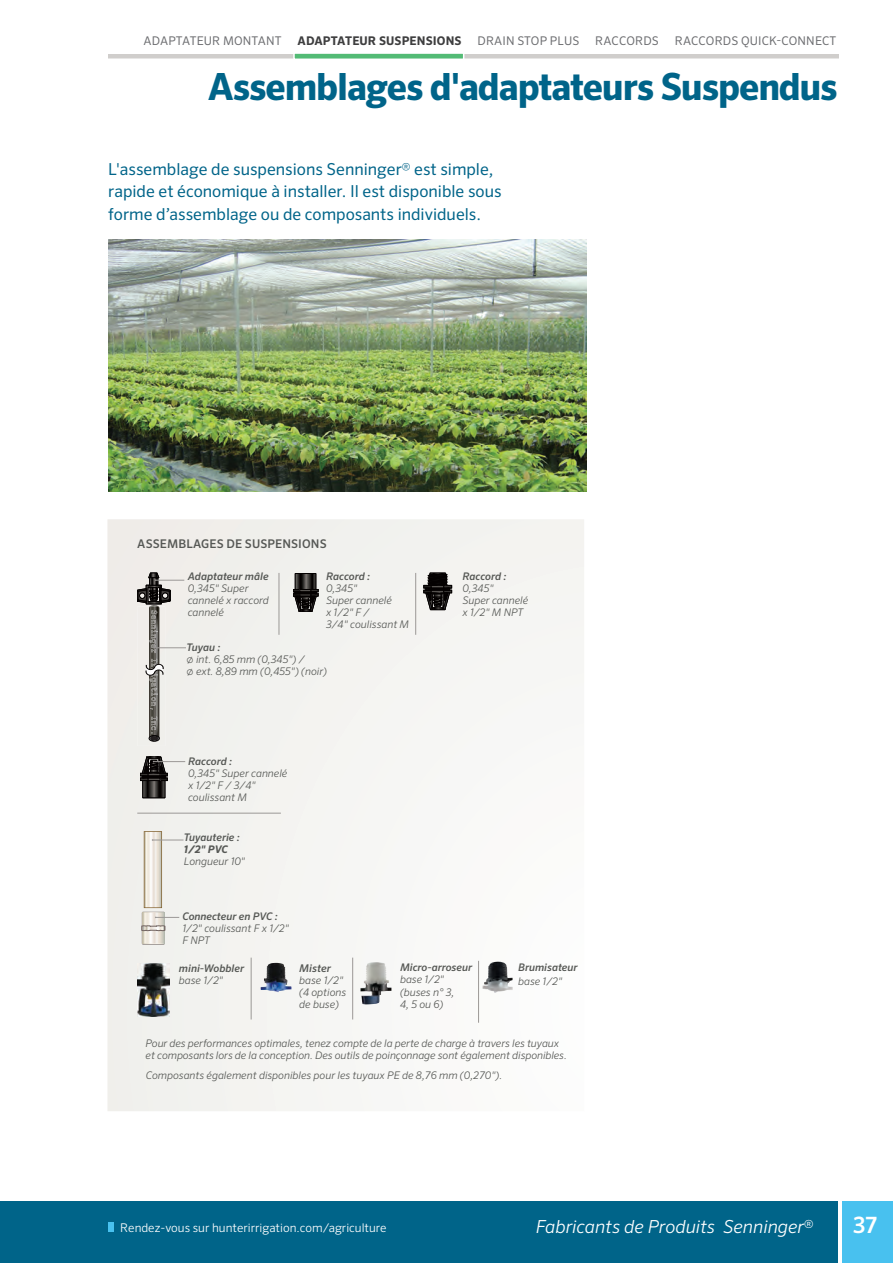
<style>
.page{position:relative;width:893px;height:1263px;background:#fff}
.page>*{position:absolute;margin:0;border:0;box-sizing:border-box;transform-origin:0 0}
.t1{font:700 37.5px "Sero Pro";letter-spacing:-.03em;color:#006489}
.t2{font:500 22.5px "Sero Pro";color:#fff}
.t3{font:italic 300 18px "Sero Pro";color:#fff}
.t4{font:16.5px/22.5px "Sero Pro";color:#006489}
.t5{font:12px "Sero Pro";letter-spacing:.01em;color:#6c6d70}
.t6{font:300 12px "Sero Pro";color:#fff}
.t7{font:500 12px "Sero Pro";letter-spacing:.01em;color:#565855}
.t8{font:700 12px "Sero Pro";letter-spacing:.01em;color:#3e3e3f}
.t9{font:italic 500 10.65px "Sero Pro";color:#565855}
.t10{font:italic 300 10.5px/12px "Sero Pro";color:#565855}
.t11{font:italic 500 10.5px "Sero Pro";color:#565855}
.t12{font:italic 700 10.5px "Sero Pro";color:#565855}
.s1{font-weight:300}
.s2{font-size:10.65px}
.s3{font-style:normal}
</style>
<div class="page">
<div style="left:108px;top:54px;width:731px;height:5px;background:#d0cecc"></div>
<hr style="left:0;top:1202px;width:2px;height:61px;background:#006489">
<div style="left:2px;top:1202px;width:835px;height:61px;background:#006489"></div>
<div style="left:109px;top:1223px;width:5px;height:9px;background:#48c1ef"></div>
<div style="left:843px;top:1202px;width:50px;height:61px;background:#48c1ef"></div>
<img style="left:108px;top:239px;width:478px;height:253px">
<svg style="left:107px;top:519px;width:477px;height:592px"></svg>
<svg style="left:423px;top:572px;width:29px;height:39px"></svg>
<svg style="left:297px;top:575px;width:17px;height:12px"></svg>
<div style="left:295px;top:573px;width:21px;height:16px;border:1px solid #040101"></div>
<svg style="left:293px;top:589px;width:25px;height:23px"></svg>
<div style="left:142px;top:780px;width:23px;height:18px;border:1px solid #040101"></div>
<svg style="left:145px;top:782px;width:18px;height:14px"></svg>
<div style="left:143px;top:780px;width:22px;height:18px;border:1px solid #040101"></div>
<img style="left:137px;top:741px;width:28px;height:5px">
<hr style="left:154px;top:647px;width:32px;height:1px;background:#9b9896">
<svg style="left:137px;top:572px;width:47px;height:169px;background:#c5c3bf"></svg>
<hr style="left:154px;top:761px;width:31px;height:1px;background:#9b9896">
<svg style="left:140px;top:756px;width:27px;height:25px"></svg>
<div style="left:144px;top:831px;width:18px;height:77px;border:1px solid #7f5b25"></div>
<svg style="left:144px;top:832px;width:17px;height:75px"></svg>
<hr style="left:153px;top:840px;width:31px;height:1px;background:#9b9896">
<svg style="left:141px;top:911px;width:38px;height:34px"></svg>
<hr style="left:137px;top:813px;width:144px;height:1px;background:#9b9896">
<img style="left:137px;top:963px;width:32px;height:53px">
<img style="left:261px;top:963px;width:31px;height:29px">
<img style="left:360px;top:962px;width:31px;height:42px">
<img style="left:483px;top:962px;width:30px;height:31px">
<hr style="left:279px;top:573px;width:1px;height:62px;background:#9b9896">
<hr style="left:415px;top:573px;width:1px;height:62px;background:#9b9896">
<hr style="left:251px;top:958px;width:1px;height:61px;background:#9b9896">
<hr style="left:352px;top:958px;width:1px;height:61px;background:#9b9896">
<hr style="left:478px;top:961px;width:1px;height:62px;background:#9b9896">
<svg style="left:293px;top:53px;width:171px;height:6px"></svg>
<p class="t5" style="left:144px;top:34px;width:139px">ADAPTATEUR MONTANT</p>
<p class="t8" style="left:298px;top:34px;width:166px">ADAPTATEUR SUSPENSIONS</p>
<p class="t5" style="left:478px;top:34px;width:103px">DRAIN STOP PLUS</p>
<p class="t5" style="left:595px;top:34px;width:65px">RACCORDS</p>
<p class="t5" style="left:675px;top:34px;width:163px">RACCORDS QUICK-CONNECT</p>
<h1 class="t1" style="left:208px;top:64px;width:632px">Assemblages d'adaptateurs Suspendus</h1>
<h3 class="t4" style="left:108px;top:158px;width:395px">L'assemblage de suspensions Senninger<span class="s1">®</span> est simple, rapide et économique à installer. Il est disponible sous forme d’assemblage ou de composants individuels.</h3>
<p class="t7" style="left:137px;top:537px;width:191px">ASSEMBLAGES DE SUSPENSIONS</p>
<p class="t11" style="left:188px;top:570px;width:82px">Adaptateur mâle</p>
<p class="t10" style="left:188px;top:582px;width:83px">0,345" Super cannelé x raccord cannelé</p>
<p class="t11" style="left:187px;top:641px;width:35px">Tuyau :</p>
<p class="t10" style="left:187px;top:653px;width:142px">∅ int. 6,85 mm (0,345") /<br>∅ ext. 8,89 mm (0,455") (noir)</p>
<p class="t11" style="left:326px;top:570px;width:46px">Raccord :</p>
<p class="t10" style="left:326px;top:582px;width:85px">0,345"<br>Super cannelé<br>x 1/2 " F /<br>3/4" coulissant M</p>
<p class="t11" style="left:188px;top:755px;width:46px">Raccord :</p>
<p class="t10" style="left:188px;top:767px;width:101px">0,345" Super cannelé x 1/2 " F / 3/4" coulissant M</p>
<p class="t11" style="left:184px;top:830px;width:58px">Tuyauterie :</p>
<p class="t12" style="left:184px;top:842px;width:46px">1/2" PVC</p>
<p class="t10" style="left:184px;top:855px;width:63px">Longueur 10"</p>
<p class="t11" style="left:182px;top:910px;width:97px">Connecteur en PVC :</p>
<p class="t10" style="left:182px;top:922px;width:108px">1/2 " coulissant F x 1/2"<br>F NPT</p>
<p class="t11" style="left:462px;top:570px;width:46px">Raccord :</p>
<p class="t10" style="left:462px;top:582px;width:67px">0,345"<br>Super cannelé x 1/2 " M NPT</p>
<p class="t11" style="left:179px;top:961px;width:67px">mini-Wobbler</p>
<p class="t10" style="left:179px;top:974px;width:46px">base 1/2 "</p>
<p class="t9" style="left:299px;top:961px;width:33px">Mister</p>
<p class="t10" style="left:299px;top:974px;width:49px">base 1/2 " (4 options de buse)</p>
<p class="t11" style="left:400px;top:961px;width:74px">Micro-arroseur</p>
<p class="t10" style="left:400px;top:973px;width:56px">base 1/2" (buses <span class="s2">n°</span> 3,<br>4, 5 ou 6)</p>
<p class="t11" style="left:518px;top:961px;width:61px">Brumisateur</p>
<p class="t10" style="left:518px;top:975px;width:46px">base 1/2"</p>
<p class="t10" style="left:146px;top:1037px;width:423px">Pour des performances optimales, tenez compte de la perte de charge à travers les tuyaux et composants lors de la conception. Des outils de poinçonnage sont également disponibles.</p>
<p class="t10" style="left:146px;top:1069px;width:358px">Composants également disponibles pour les tuyaux PE de 8,76 mm (0,2 70").</p>
<p class="t6" style="left:120px;top:1220px;width:268px">Rendez-vous sur hunterirrigation.com/agriculture</p>
<h3 class="t3" style="left:536px;top:1216px;width:279px">Fabricants de Produits Senninger<span class="s3">®</span></h3>
<h2 class="t2" style="left:853px;top:1211px;width:26px">37</h2>
</div>
